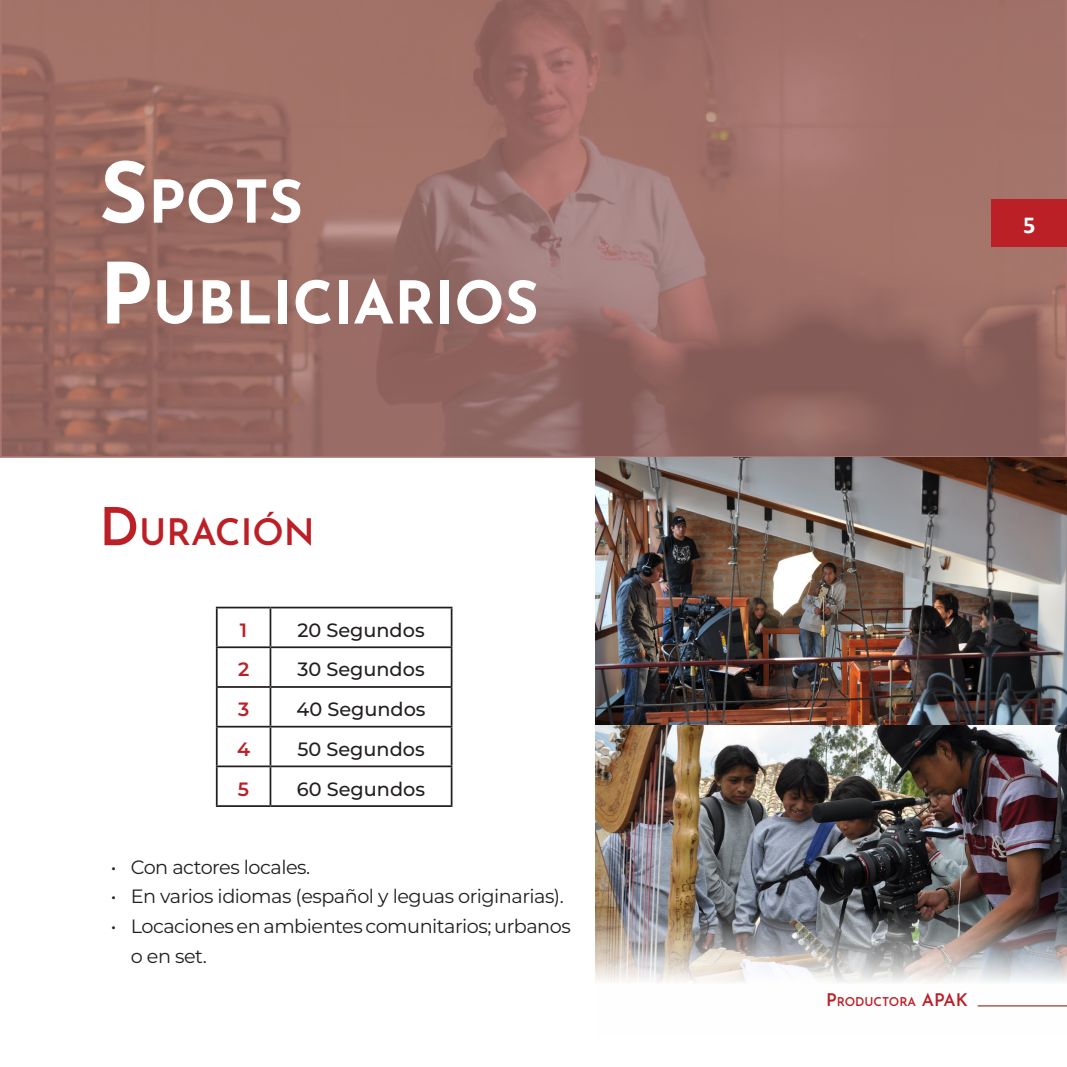
<style>
.page{position:relative;width:1067px;height:1067px;background:#fff}
.page>*{position:absolute;margin:0;border:0;box-sizing:border-box;transform-origin:0 0}
.blurb_white{font:700 58.8px "Josefin Sans";color:#fff}
.t1{font:600 36.75px "Josefin Sans";color:#bc2026}
.t2{font:700 24.5px "Calibri";color:#fff}
.t3{font:19.25px/29.8px "Montserrat";letter-spacing:-.025em;color:#231f20}
.t4{font:500 19.25px "Montserrat";color:#231f20}
.t5{font:600 19.25px "Montserrat";color:#bc2027}
.t6{font:600 12.25px "Josefin Sans";color:#bc2026}
.s1{font-size:84px}
.s2{font-size:52.5px}
.s3{font-size:17.5px}
</style>
<div class="page">
<svg style="left:1px;top:0;width:1066px;height:458px;background:#9a6d65"></svg>
<hr style="left:216px;top:606px;width:54px;height:2px;background:#231f20">
<hr style="left:216px;top:608px;width:2px;height:38px;background:#231f20">
<hr style="left:270px;top:606px;width:182px;height:2px;background:#231f20">
<hr style="left:269px;top:608px;width:2px;height:38px;background:#231f20">
<hr style="left:451px;top:608px;width:1px;height:38px;background:#231f20">
<hr style="left:216px;top:646px;width:54px;height:2px;background:#231f20">
<hr style="left:216px;top:648px;width:2px;height:38px;background:#231f20">
<hr style="left:270px;top:646px;width:182px;height:2px;background:#231f20">
<hr style="left:269px;top:648px;width:2px;height:38px;background:#231f20">
<hr style="left:451px;top:648px;width:1px;height:38px;background:#231f20">
<hr style="left:216px;top:686px;width:54px;height:2px;background:#231f20">
<hr style="left:216px;top:688px;width:2px;height:37px;background:#231f20">
<hr style="left:270px;top:686px;width:182px;height:2px;background:#231f20">
<hr style="left:269px;top:688px;width:2px;height:37px;background:#231f20">
<hr style="left:451px;top:688px;width:1px;height:37px;background:#231f20">
<hr style="left:216px;top:725px;width:54px;height:2px;background:#231f20">
<hr style="left:216px;top:727px;width:2px;height:38px;background:#231f20">
<hr style="left:270px;top:725px;width:182px;height:2px;background:#231f20">
<hr style="left:269px;top:727px;width:2px;height:38px;background:#231f20">
<hr style="left:451px;top:727px;width:1px;height:38px;background:#231f20">
<hr style="left:216px;top:765px;width:54px;height:2px;background:#231f20">
<hr style="left:216px;top:767px;width:2px;height:38px;background:#231f20">
<hr style="left:270px;top:765px;width:182px;height:2px;background:#231f20">
<hr style="left:269px;top:767px;width:2px;height:38px;background:#231f20">
<hr style="left:451px;top:767px;width:1px;height:38px;background:#231f20">
<hr style="left:216px;top:805px;width:54px;height:2px;background:#231f20">
<hr style="left:270px;top:805px;width:182px;height:2px;background:#231f20">
<img style="left:595px;top:458px;width:472px;height:549px">
<img style="left:0;top:0;width:1px;height:533px">
<div style="left:991px;top:199px;width:76px;height:48px;background:#bb2026"></div>
<hr style="left:977px;top:1005px;width:90px;height:1px;background:#aa7570">
<p class="blurb_white" style="left:99px;top:158px;width:205px"><span class="s1">S</span>POTS</p>
<p class="blurb_white" style="left:99px;top:259px;width:441px"><span class="s1">P</span>UBLICIARIOS</p>
<p class="t1" style="left:99px;top:505px;width:217px"><span class="s2">D</span>URACIÓN</p>
<p class="t5" style="left:240px;top:617px;width:9px">1</p>
<p class="t4" style="left:297px;top:617px;width:129px">20 Segundos</p>
<p class="t5" style="left:238px;top:657px;width:13px">2</p>
<p class="t4" style="left:297px;top:657px;width:129px">30 Segundos</p>
<p class="t5" style="left:238px;top:696px;width:13px">3</p>
<p class="t4" style="left:296px;top:696px;width:131px">40 Segundos</p>
<p class="t5" style="left:237px;top:736px;width:15px">4</p>
<p class="t4" style="left:297px;top:736px;width:129px">50 Segundos</p>
<p class="t5" style="left:238px;top:776px;width:13px">5</p>
<p class="t4" style="left:297px;top:776px;width:130px">60 Segundos</p>
<p class="t3" style="left:111px;top:851px;width:201px">• Con actores locales.</p>
<p class="t3" style="left:111px;top:881px;width:454px">• En varios idiomas (español y leguas originarias).</p>
<p class="t3" style="left:131px;top:911px;width:441px;text-indent:-20px">• Locaciones en ambientes comunitarios; urbanos o en set.</p>
<p class="t2" style="left:1023px;top:207px;width:14px">5</p>
<p class="t6" style="left:826px;top:992px;width:143px"><span class="s3">P</span>RODUCTORA <span class="s3">APAK</span></p>
</div>
